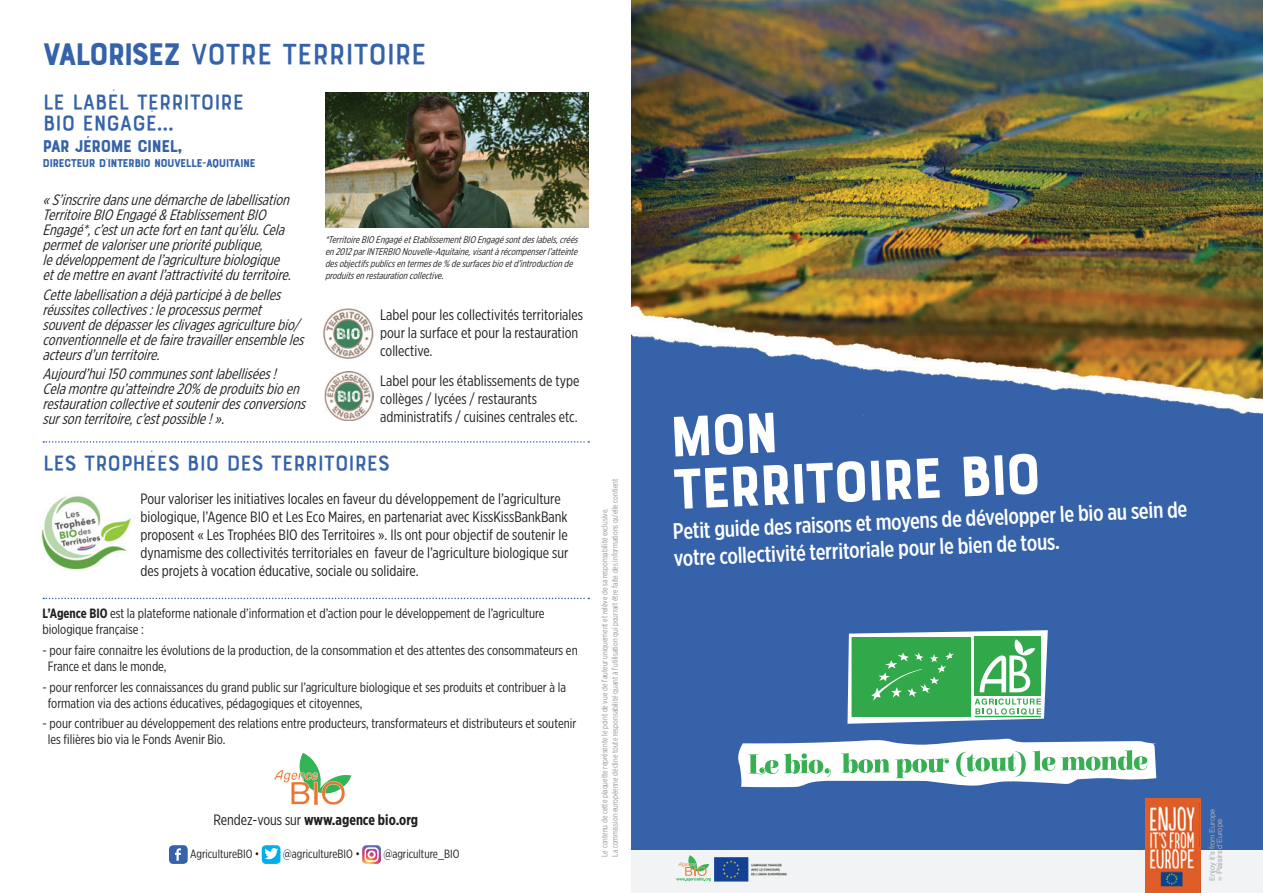
<style>
.page{position:relative;width:1263px;height:893px;background:#fff}
.page>*{position:absolute;margin:0;border:0;box-sizing:border-box;transform-origin:0 0}
.t1{font:60px "Bourton Base";color:#fff}
.t2{font:33px "Bourton Base Drop";letter-spacing:-.07em;color:#3562a9}
.t3{font:24px "Bourton Base Drop";letter-spacing:-.06em;color:#3562a9}
.t4{font:500 22.5px "Gotham X Narrow";color:#fff}
.t5{font:18px "Bourton Base";letter-spacing:-.06em;color:#3562a9}
.t6{font:italic 15px/15px "Gotham X Narrow";color:#231f20}
.t7{font:15px/18px "Gotham X Narrow";color:#231f20}
.t8{font:700 15px "Gotham X Narrow";color:#231f20}
.t9{font:13.5px/16.2px "Gotham X Narrow";color:#231f20}
.t10{font:12px "Gotham X Narrow";color:#231f20}
.t11{font:12px "Bourton Base";letter-spacing:-.06em;color:#3562a9}
.t12{font:italic 9.75px/12px "Gotham X Narrow";color:#231f20}
.t13{font:8.25px "Gotham X Narrow";color:#939598}
.t14{font:7.5px "Helvetica";letter-spacing:-.01em;color:#a8a9ad}
.s1{font-family:"Bourton Base"}
.s2{font-weight:700}
.s3{font-weight:400}
</style>
<div class="page">
<img style="left:631px;top:0;width:632px;height:846px">
<div style="left:631px;top:850px;width:632px;height:43px;background:#f2f3f4"></div>
<img style="left:714px;top:857px;width:73px;height:24px">
<div style="left:1146px;top:799px;width:55px;height:94px;background:#df5d28"></div>
<img style="left:1150px;top:803px;width:51px;height:90px">
<svg style="left:735px;top:738px;width:421px;height:49px"></svg>
<svg style="left:847px;top:630px;width:201px;height:94px"></svg>
<svg style="left:676px;top:855px;width:35px;height:26px"></svg>
<img style="left:41px;top:496px;width:90px;height:74px">
<img style="left:325px;top:93px;width:264px;height:135px">
<svg style="left:43px;top:441px;width:546px;height:2px"></svg>
<svg style="left:43px;top:598px;width:546px;height:1px"></svg>
<img style="left:323px;top:308px;width:51px;height:52px">
<img style="left:324px;top:372px;width:50px;height:48px">
<div style="left:169px;top:845px;width:19px;height:19px;background:#3562a9;border-radius:4px"></div>
<div style="left:262px;top:845px;width:18px;height:19px;background:#00aeef;border-radius:4px"></div>
<svg style="left:362px;top:845px;width:19px;height:19px"></svg>
<div style="left:364px;top:847px;width:15px;height:15px;border:2px solid #fff;border-radius:3px"></div>
<div style="left:368px;top:850px;width:8px;height:9px;border:2px solid #fff;border-radius:50%"></div>
<svg style="left:264px;top:848px;width:14px;height:11px"></svg>
<svg style="left:175px;top:848px;width:6px;height:13px"></svg>
<svg style="left:274px;top:753px;width:77px;height:52px"></svg>
<div style="left:674px;top:413px;width:101px;height:43px;background:#3562a9"></div>
<p class="t2" style="left:43px;top:35px;width:387px"><span class="s1">VALORISEZ</span> VOTRE TERRITOIRE</p>
<p class="t3" style="left:43px;top:88px;width:204px">LE LABÉL TERRITOIRE</p>
<p class="t3" style="left:43px;top:109px;width:133px">BIO ENGAGÉ...</p>
<p class="t5" style="left:43px;top:135px;width:141px">PAR JÉROME CINEL,</p>
<p class="t11" style="left:43px;top:156px;width:215px">DIRECTEUR D’INTERBIO NOUVELLE-AQUITAINE</p>
<p class="t6" style="left:43px;top:192px;width:254px">«S’inscriredansunedémarchedelabellisation TerritoireBIOEngagé&amp;EtablissementBIO Engagé*,c’estunactefortentantqu’élu.Cela permetdevaloriseruneprioritépublique, ledéveloppementdel’agriculturebiologique etdemettreenavantl’attractivitéduterritoire.</p>
<p class="t6" style="left:43px;top:287px;width:267px">Cettelabellisationadéjàparticipéàdebelles réussitescollectives:leprocessuspermet souventdedépasserlesclivagesagriculturebio/ conventionnelleetdefairetravaillerensembleles acteursd’unterritoire.</p>
<p class="t6" style="left:43px;top:366px;width:240px">Aujourd’hui150communessontlabellisées!</p>
<p class="t6" style="left:43px;top:381px;width:269px">Celamontrequ’atteindre20% deproduitsbioen restaurationcollectiveetsoutenirdesconversions sursonterritoire,c’estpossible!».</p>
<p class="t12" style="left:325px;top:233px;width:257px">*TerritoireBIOEngagéetEtablissementBIOEngagésontdeslabels,créés en2012parINTERBIONouvelle-Aquitaine,visantàrécompenserl’atteinte desobjectifspublicsentermesde% desurfacesbioetd’introductionde produitsenrestaurationcollective.</p>
<p class="t7" style="left:380px;top:305px;width:204px">Label pour les collectivités territoriales</p>
<p class="t7" style="left:380px;top:323px;width:200px">pour la surface et pour la restauration</p>
<p class="t7" style="left:380px;top:341px;width:54px">collective.</p>
<p class="t7" style="left:380px;top:371px;width:201px">Label pour les établissements de type collèges / lycées / restaurants</p>
<p class="t7" style="left:380px;top:407px;width:199px">administratifs / cuisines centrales etc.</p>
<p class="t3" style="left:43px;top:449px;width:350px">LES TROPHÉES BIO DES TERRITOIRES</p>
<p class="t7" style="left:140px;top:489px;width:429px">Pour valoriser les initiatives locales en faveur du développement de l’agriculture biologique, l’Agence BIO et Les Eco Maires, en partenariat avec KissKissBankBank proposent « Les Trophées BIO des Territoires ». Ils ont pour objectif de soutenir le dynamisme des collectivités territoriales en faveur de l’agriculture biologique sur des projets à vocation éducative, sociale ou solidaire.</p>
<p class="t9" style="left:43px;top:605px;width:503px"><span class="s2">L’Agence BIO</span> est la plateforme nationale d’information et d’action pour le développement de l’agriculture biologique française :</p>
<p class="t9" style="left:43px;top:642px;width:537px">- pour faire connaitre les évolutions de la production, de la consommation et des attentes des consommateurs en</p>
<p class="t9" style="left:48px;top:658px;width:120px">France et dans le monde,</p>
<p class="t9" style="left:43px;top:678px;width:525px">- pour renforcer les connaissances du grand public sur l’agriculture biologique et ses produits et contribuer à la</p>
<p class="t9" style="left:48px;top:695px;width:316px">formation via des actions éducatives, pédagogiques et citoyennes,</p>
<p class="t9" style="left:43px;top:715px;width:535px">- pour contribuer au développement des relations entre producteurs, transformateurs et distributeurs et soutenir</p>
<p class="t9" style="left:48px;top:731px;width:179px">les filières bio via le Fonds Avenir Bio.</p>
<p class="t8" style="left:213px;top:811px;width:206px"><span class="s3">Rendez-vous sur</span> www.agence bio.org</p>
<p class="t10" style="left:190px;top:846px;width:71px">AgricultureBIO •</p>
<p class="t10" style="left:283px;top:846px;width:79px">@agricultureBIO •</p>
<p class="t10" style="left:383px;top:846px;width:78px">@agriculture_BIO</p>
<p class="t13" style="left:610px;top:857px;width:380px;rotate:-90deg">La commission européenne décline toute responsabilité quant à l’utilisation qui pourrait être faite des informations qu’elle contient</p>
<p class="t13" style="left:600px;top:857px;width:350px;rotate:-90deg">Le contenu de cette plaquette représente le point de vue de l’auteur uniquement et relève de sa responsabilité exclusive.</p>
<p class="t1" style="left:670px;top:454px;width:372px;rotate:-3deg">TERRITOIRE BIO</p>
<p class="t4" style="left:672px;top:520px;width:516px;rotate:-3deg">Petit guide des raisons et moyens de développer le bio au sein de</p>
<p class="t4" style="left:673px;top:546px;width:388px;rotate:-3deg">votre collectivité territoriale pour le bien de tous.</p>
<p class="t14" style="left:1206px;top:880px;width:73px;rotate:-90deg">Enjoy it’s from Europe</p>
<p class="t14" style="left:1214px;top:880px;width:63px;rotate:-90deg">= Plaisirs d’Europe</p>
</div>
